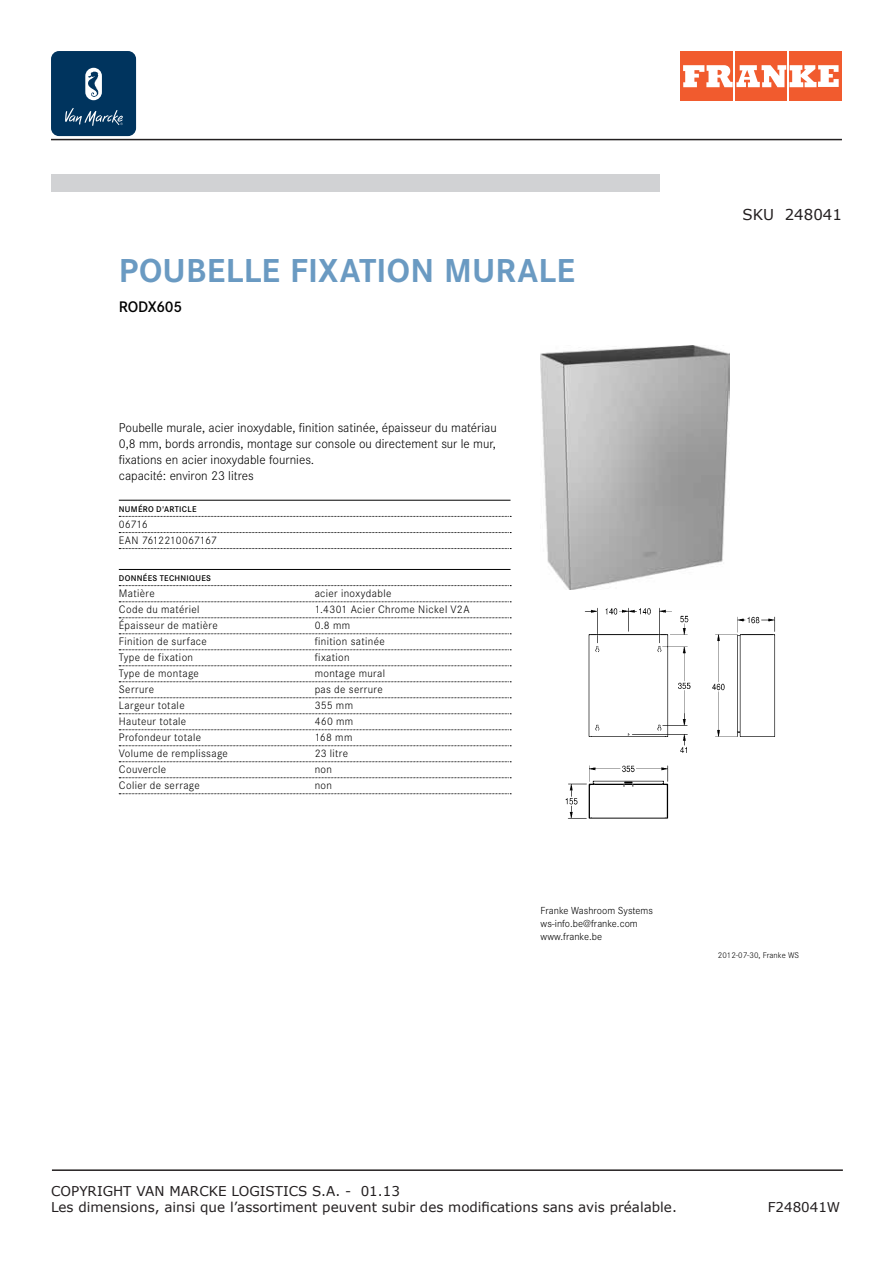
<style>
.page{position:relative;width:893px;height:1263px;background:#fff}
.page>*{position:absolute;margin:0;border:0;box-sizing:border-box;transform-origin:0 0}
.t1{font:700 34.5px "Corporate S";letter-spacing:.005em;color:#6a9ac2}
.t2{font:600 15.9px "Corporate S";letter-spacing:-.015em;color:#000}
.t3{font:15px "Verdana";color:#231f20}
.t4{font:13.5px/16.2px "Verdana";color:#231f20}
.t5{font:300 13.2px/15.9px "Corporate S";color:#000}
.t6{font:300 11.25px "Corporate S";letter-spacing:.03em;color:#000}
.t7{font:300 11.25px/16px "Corporate S";letter-spacing:-.015em;color:#000}
.t8{font:300 10.65px/12.8px "Corporate S";color:#000}
.t9{font:600 8.55px "Corporate S";letter-spacing:.035em;color:#000}
.t10{font:300 8.55px "Corporate S";color:#000}
</style>
<div class="page">
<hr style="left:51px;top:139px;width:791px;height:1px;background:#231f20">
<div style="left:51px;top:174px;width:608px;height:17px;background:#d1d2d4"></div>
<div style="left:51px;top:51px;width:85px;height:85px;background:#00345e;border-radius:8px"></div>
<svg style="left:85px;top:68px;width:17px;height:32px"></svg>
<svg style="left:65px;top:108px;width:58px;height:18px"></svg>
<hr style="left:52px;top:1169px;width:791px;height:2px;background:#231f20">
<img style="left:541px;top:345px;width:189px;height:244px">
<img style="left:565px;top:607px;width:211px;height:212px">
<hr style="left:119px;top:500px;width:391px;height:1px;background:#000">
<svg style="left:119px;top:516px;width:392px;height:1px"></svg>
<svg style="left:119px;top:532px;width:392px;height:1px"></svg>
<svg style="left:119px;top:548px;width:392px;height:1px"></svg>
<hr style="left:119px;top:569px;width:391px;height:1px;background:#000">
<svg style="left:119px;top:585px;width:392px;height:1px"></svg>
<svg style="left:119px;top:601px;width:392px;height:1px"></svg>
<svg style="left:119px;top:617px;width:392px;height:1px"></svg>
<svg style="left:119px;top:633px;width:392px;height:1px"></svg>
<svg style="left:119px;top:649px;width:392px;height:1px"></svg>
<svg style="left:119px;top:665px;width:392px;height:1px"></svg>
<svg style="left:119px;top:681px;width:392px;height:1px"></svg>
<svg style="left:119px;top:697px;width:392px;height:1px"></svg>
<svg style="left:119px;top:713px;width:392px;height:1px"></svg>
<svg style="left:119px;top:729px;width:392px;height:1px"></svg>
<svg style="left:119px;top:745px;width:392px;height:1px"></svg>
<svg style="left:119px;top:761px;width:392px;height:1px"></svg>
<svg style="left:119px;top:777px;width:392px;height:1px"></svg>
<svg style="left:119px;top:793px;width:392px;height:1px"></svg>
<div style="left:680px;top:51px;width:53px;height:50px;background:#f15b2e"></div>
<div style="left:789px;top:51px;width:53px;height:50px;background:#f15b2e"></div>
<div style="left:735px;top:51px;width:51px;height:50px;background:#f15b2e"></div>
<svg style="left:683px;top:65px;width:156px;height:22px"></svg>
<p class="t1" style="left:119px;top:243px;width:458px">POUBELLE FIXATION MURALE</p>
<p class="t2" style="left:119px;top:295px;width:65px">RODX605</p>
<p class="t5" style="left:119px;top:419px;width:379px">Poubelle murale, acier inoxydable, finition satinée, épaisseur du matériau 0,8 mm, bords arrondis, montage sur console ou directement sur le mur, fixations en acier inoxydable fournies.<br>capacité: environ 23 litres</p>
<p class="t9" style="left:119px;top:503px;width:79px">NUMÉRO D'ARTICLE</p>
<p class="t7" style="left:119px;top:515px;width:99px">06716<br>EAN 7612210067167</p>
<p class="t9" style="left:119px;top:572px;width:94px">DONNÉES TECHNIQUES</p>
<p class="t6" style="left:119px;top:585px;width:37px">Matière</p>
<p class="t6" style="left:315px;top:585px;width:78px">acier inoxydable</p>
<p class="t6" style="left:119px;top:601px;width:82px">Code du matériel</p>
<p class="t6" style="left:315px;top:601px;width:156px">1.4301 Acier Chrome Nickel V2A</p>
<p class="t6" style="left:119px;top:617px;width:100px">Épaisseur de matière</p>
<p class="t6" style="left:315px;top:617px;width:37px">0.8 mm</p>
<p class="t6" style="left:119px;top:633px;width:90px">Finition de surface</p>
<p class="t6" style="left:315px;top:633px;width:72px">finition satinée</p>
<p class="t6" style="left:119px;top:649px;width:76px">Type de fixation</p>
<p class="t6" style="left:315px;top:649px;width:36px">fixation</p>
<p class="t6" style="left:119px;top:665px;width:82px">Type de montage</p>
<p class="t6" style="left:315px;top:665px;width:72px">montage mural</p>
<p class="t6" style="left:119px;top:681px;width:37px">Serrure</p>
<p class="t6" style="left:315px;top:681px;width:70px">pas de serrure</p>
<p class="t6" style="left:119px;top:697px;width:67px">Largeur totale</p>
<p class="t6" style="left:315px;top:697px;width:40px">355 mm</p>
<p class="t6" style="left:119px;top:713px;width:69px">Hauteur totale</p>
<p class="t6" style="left:315px;top:713px;width:40px">460 mm</p>
<p class="t6" style="left:119px;top:729px;width:84px">Profondeur totale</p>
<p class="t6" style="left:315px;top:729px;width:39px">168 mm</p>
<p class="t6" style="left:119px;top:745px;width:111px">Volume de remplissage</p>
<p class="t6" style="left:315px;top:745px;width:35px">23 litre</p>
<p class="t6" style="left:119px;top:761px;width:49px">Couvercle</p>
<p class="t6" style="left:315px;top:761px;width:19px">non</p>
<p class="t6" style="left:119px;top:777px;width:83px">Colier de serrage</p>
<p class="t6" style="left:315px;top:777px;width:19px">non</p>
<p class="t8" style="left:541px;top:903px;width:114px">Franke Washroom Systems ws-info.be@franke.com www.franke.be</p>
<p class="t3" style="left:743px;top:204px;width:101px">SKU 248041</p>
<p class="t10" style="left:718px;top:949px;width:83px">2012-07-30, Franke WS</p>
<p class="t4" style="left:51px;top:1182px;width:627px">COPYRIGHT VAN MARCKE LOGISTICS S.A. - 01.13<br>Les dimensions, ainsi que l’assortiment peuvent subir des modifications sans avis préalable.</p>
<p class="t4" style="left:768px;top:1199px;width:74px">F248041W</p>
</div>
